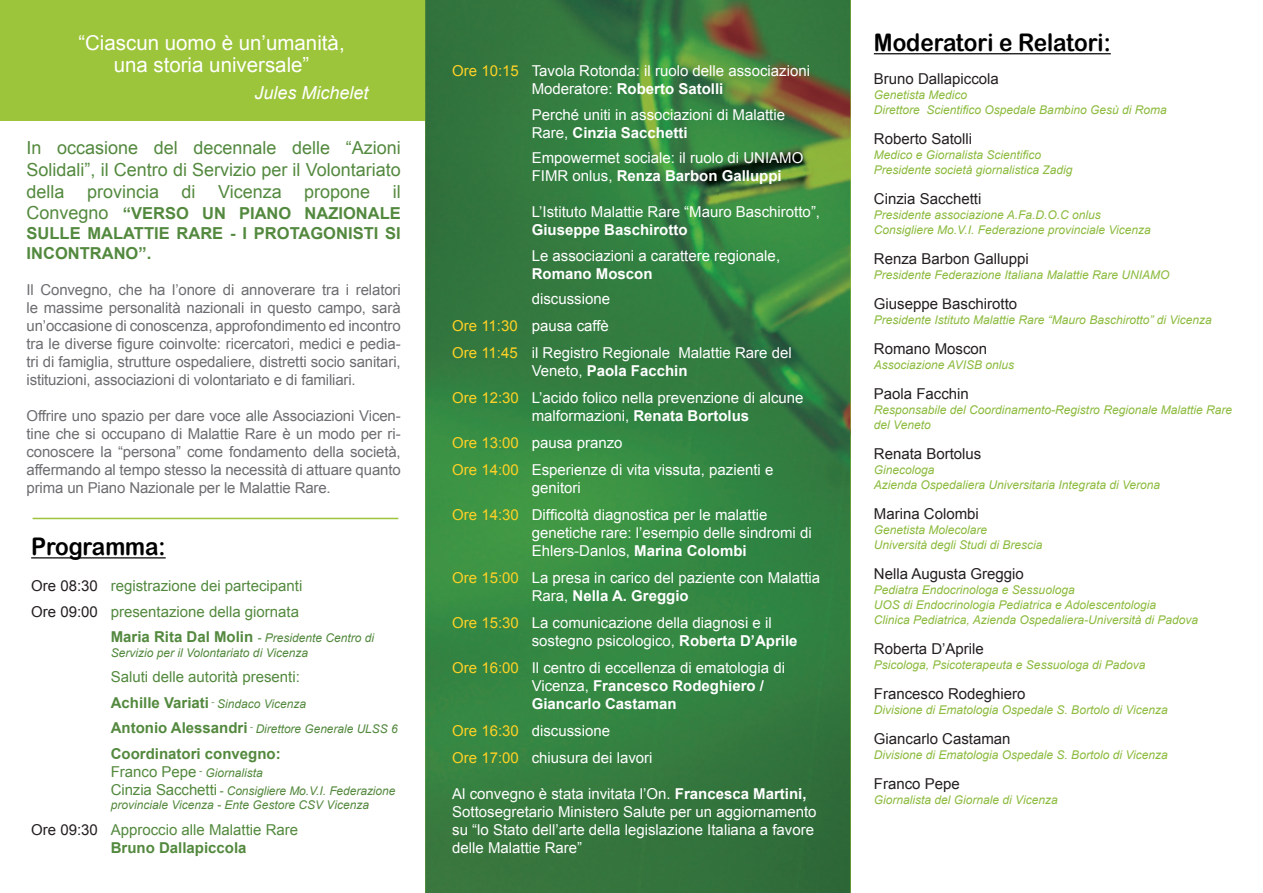
<style>
.page{position:relative;width:1263px;height:893px;background:#fff}
.page>*{position:absolute;margin:0;border:0;box-sizing:border-box;transform-origin:0 0}
.t1{font:24.3px "Arial Rounded MT Bold";color:#000;scale:.93 1}
.t2{font:20.4px/22.5px "Arial";color:#fff;text-align:center}
.t3{font:18px/21.6px "Arial";color:#53893e;text-align:justify}
.t4{font:italic 18px "Arial";color:#fff}
.t5{font:700 16.5px/19.8px "Arial";color:#53893e;text-align:justify}
.t6{font:15px/18px "Arial";color:#fff}
.t7{font:15px/18px "Arial";letter-spacing:-.01em;color:#6c6d70;text-align:justify}
.t8{font:15px "Arial";color:#231f20}
.t9{font:15px/25.5px "Arial";color:#53893e}
.t10{font:700 15px "Arial";color:#fff}
.t11{font:700 15px "Arial";color:#53893e}
.t12{font:italic 12px/15px "Arial";color:#8cbb3e}
.t13{font:italic 12px/14.4px "Arial";color:#53893e}
.t14{font:italic 12px/18px "Arial";color:#54893e}
.s1{font-weight:400;font-size:18px}
.s2{color:#231f20}
.s3{font-weight:700;font-style:normal;font-size:15px}
.s4{font-weight:700}
.s5{font-style:italic;font-size:12px}
.s6{font-style:normal;font-size:15px}
.s7{color:#ffd126}
</style>
<div class="page">
<div style="left:0;top:0;width:425px;height:120px;background:#9dc53b"></div>
<img style="left:425px;top:0;width:253px;height:213px">
<img style="left:678px;top:0;width:172px;height:555px">
<img style="left:425px;top:213px;width:289px;height:291px">
<img style="left:797px;top:427px;width:53px;height:466px">
<img style="left:425px;top:474px;width:259px;height:314px">
<img style="left:639px;top:555px;width:195px;height:338px">
<div style="left:425px;top:788px;width:224px;height:105px;background:#37773e"></div>
<hr style="left:874px;top:53px;width:237px;height:1px;background:#000">
<hr style="left:31px;top:557px;width:135px;height:1px;background:#000">
<hr style="left:33px;top:518px;width:365px;height:1px;background:#9dc53b">
<h2 class="t2" style="left:78px;top:31px;width:268px">“Ciascun uomo è un’umanità, una storia universale”</h2>
<p class="t4" style="left:254px;top:81px;width:116px">Jules Michelet</p>
<p class="t3" style="left:27px;top:138px;width:376px">In occasione del decennale delle “Azioni Solidali”, il Centro di Servizio per il Volontariato della provincia di Vicenza propone il</p>
<p class="t5" style="left:27px;top:204px;width:376px"><span class="s1">Convegno</span> “VERSO UN PIANO NAZIONALE SULLE MALATTIE RARE - I PROTAGONISTI SI INCONTRANO”.</p>
<p class="t7" style="left:27px;top:281px;width:376px">Il Convegno, che ha l’onore di annoverare tra i relatori le massime personalità nazionali in questo campo, sarà un’occasione di conoscenza, approfondimento ed incontro tra le diverse figure coinvolte: ricercatori, medici e pedia&shy;tri di famiglia, strutture ospedaliere, distretti socio sanitari, istituzioni, associazioni di volontariato e di familiari.</p>
<p class="t7" style="left:27px;top:407px;width:376px">Offrire uno spazio per dare voce alle Associazioni Vicen&shy;tine che si occupano di Malattie Rare è un modo per ri&shy;conoscere la “persona” come fondamento della società, affermando al tempo stesso la necessità di attuare quanto prima un Piano Nazionale per le Malattie Rare.</p>
<h1 class="t1" style="left:31px;top:532px;width:146px">Programma:</h1>
<p class="t9" style="left:31px;top:574px;width:273px"><span class="s2">Ore 08:30</span> registrazione dei partecipanti<br><span class="s2">Ore 09:00</span> presentazione della giornata</p>
<p class="t13" style="left:111px;top:631px;width:265px"><span class="s3">Maria Rita Dal Molin</span> - Presidente Centro di<br>Servizio per il Volontariato di Vicenza</p>
<p class="t9" style="left:111px;top:664px;width:197px">Saluti delle autorità presenti:<br><span class="s4">Achille Variati</span> <sup>-</sup> <span class="s5">Sindaco Vicenza</span></p>
<p class="t13" style="left:111px;top:722px;width:288px"><span class="s3">Antonio Alessandri</span> <sup>-</sup> Direttore Generale ULSS 6</p>
<p class="t11" style="left:111px;top:744px;width:172px">Coordinatori convegno:</p>
<p class="t14" style="left:111px;top:764px;width:286px"><span class="s6">Franco Pepe</span> <sup>-</sup> Giornalista<br><span class="s6">Cinzia Sacchetti</span> - Consigliere Mo.V.I. Federazione</p>
<p class="t14" style="left:111px;top:796px;width:260px">provinciale Vicenza - Ente Gestore CSV Vicenza</p>
<p class="t9" style="left:111px;top:821px;width:189px;line-height:18px;text-indent:-80px"><span class="s2">Ore 09:30</span> Approccio alle Malattie Rare<br><span class="s4">Bruno Dallapiccola</span></p>
<p class="t6" style="left:452px;top:62px;width:359px;text-align:center"><span class="s7">Ore 10:15</span> Tavola Rotonda: il ruolo delle associazioni<br>Moderatore: <span class="s4">Roberto Satolli</span></p>
<p class="t6" style="left:532px;top:106px;width:255px">Perché uniti in associazioni di Malattie<br>Rare, <span class="s4">Cinzia Sacchetti</span></p>
<p class="t6" style="left:532px;top:149px;width:273px">Empowermet sociale: il ruolo di UNIAMO<br>FIMR onlus, <span class="s4">Renza Barbon Galluppi</span></p>
<p class="t6" style="left:532px;top:203px;width:290px">L’Istituto Malattie Rare “Mauro Baschirotto”,</p>
<p class="t10" style="left:532px;top:220px;width:157px">Giuseppe Baschirotto</p>
<p class="t6" style="left:532px;top:247px;width:250px">Le associazioni a carattere regionale,</p>
<p class="t10" style="left:532px;top:264px;width:122px">Romano Moscon</p>
<p class="t6" style="left:452px;top:286px;width:341px;line-height:27px;text-indent:80px">discussione<br><span class="s7">Ore 11:30</span> pausa caffè<br><span class="s7">Ore 11:45</span> il Registro Regionale Malattie Rare del</p>
<p class="t6" style="left:452px;top:358px;width:353px;line-height:27px;text-indent:80px">Veneto, <span class="s4">Paola Facchin<br></span><span class="s7">Ore 12:30</span> L’acido folico nella prevenzione di alcune</p>
<p class="t6" style="left:452px;top:403px;width:323px;line-height:27px;text-indent:80px">malformazioni, <span class="s4">Renata Bortolus<br></span><span class="s7">Ore 13:00</span> pausa pranzo<br><span class="s7">Ore 14:00</span> Esperienze di vita vissuta, pazienti e</p>
<p class="t6" style="left:452px;top:475px;width:317px;line-height:27px;text-indent:80px">genitori<br><span class="s7">Ore 14:30</span> Difficoltà diagnostica per le malattie</p>
<p class="t6" style="left:532px;top:524px;width:282px">genetiche rare: l’esempio delle sindromi di<br>Ehlers-Danlos, <span class="s4">Marina Colombi</span></p>
<p class="t6" style="left:532px;top:569px;width:290px;text-indent:-80px"><span class="s7">Ore 15:00</span> La presa in carico del paziente con Malattia<br>Rara, <span class="s4">Nella A. Greggio</span></p>
<p class="t6" style="left:532px;top:614px;width:267px;text-indent:-80px"><span class="s7">Ore 15:30</span> La comunicazione della diagnosi e il sostegno psicologico, <span class="s4">Roberta D’Aprile</span></p>
<p class="t6" style="left:532px;top:659px;width:255px;text-indent:-80px"><span class="s7">Ore 16:00</span> Il centro di eccellenza di ematologia di<br>Vicenza, <span class="s4">Francesco Rodeghiero /<br>Giancarlo Castaman</span></p>
<p class="t6" style="left:452px;top:718px;width:202px;line-height:27px"><span class="s7">Ore 16:30</span> discussione<br><span class="s7">Ore 17:00</span> chiusura dei lavori</p>
<p class="t6" style="left:452px;top:785px;width:366px">Al convegno è stata invitata l’On. <span class="s4">Francesca Martini, </span>Sottosegretario Ministero Salute per un aggiornamento su “lo Stato dell’arte della legislazione Italiana a favore delle Malattie Rare”</p>
<h1 class="t1" style="left:874px;top:28px;width:256px">Moderatori e Relatori:</h1>
<p class="t8" style="left:874px;top:69px;width:127px">Bruno Dallapiccola</p>
<p class="t12" style="left:874px;top:88px;width:294px">Genetista Medico<br>Direttore Scientifico Ospedale Bambino Gesù di Roma</p>
<p class="t8" style="left:874px;top:129px;width:100px">Roberto Satolli</p>
<p class="t12" style="left:874px;top:148px;width:200px">Medico e Giornalista Scientifico<br>Presidente società giornalistica Zadig</p>
<p class="t8" style="left:874px;top:189px;width:109px">Cinzia Sacchetti</p>
<p class="t12" style="left:874px;top:208px;width:279px">Presidente associazione A.Fa.D.O.C onlus<br>Consigliere Mo.V.I. Federazione provinciale Vicenza</p>
<p class="t8" style="left:874px;top:249px;width:157px">Renza Barbon Galluppi</p>
<p class="t12" style="left:874px;top:268px;width:297px">Presidente Federazione Italiana Malattie Rare UNIAMO</p>
<p class="t8" style="left:874px;top:294px;width:145px">Giuseppe Baschirotto</p>
<p class="t12" style="left:874px;top:313px;width:339px">Presidente Istituto Malattie Rare “Mauro Baschirotto” di Vicenza</p>
<p class="t8" style="left:874px;top:339px;width:115px">Romano Moscon</p>
<p class="t12" style="left:874px;top:358px;width:142px">Associazione AVISB onlus</p>
<p class="t8" style="left:874px;top:384px;width:97px">Paola Facchin</p>
<p class="t12" style="left:874px;top:403px;width:360px">Responsabile del Coordinamento-Registro Regionale Malattie Rare del Veneto</p>
<p class="t8" style="left:874px;top:444px;width:109px">Renata Bortolus</p>
<p class="t12" style="left:874px;top:463px;width:288px">Ginecologa<br>Azienda Ospedaliera Universitaria Integrata di Verona</p>
<p class="t8" style="left:874px;top:504px;width:107px">Marina Colombi</p>
<p class="t12" style="left:874px;top:523px;width:170px">Genetista Molecolare<br>Università degli Studi di Brescia</p>
<p class="t8" style="left:874px;top:564px;width:152px">Nella Augusta Greggio</p>
<p class="t12" style="left:874px;top:583px;width:326px">Pediatra Endocrinologa e Sessuologa<br>UOS di Endocrinologia Pediatrica e Adolescentologia<br>Clinica Pediatrica, Azienda Ospedaliera-Università di Padova</p>
<p class="t8" style="left:874px;top:639px;width:112px">Roberta D’Aprile</p>
<p class="t12" style="left:874px;top:658px;width:273px">Psicologa, Psicoterapeuta e Sessuologa di Padova</p>
<p class="t8" style="left:874px;top:684px;width:153px">Francesco Rodeghiero</p>
<p class="t12" style="left:874px;top:703px;width:295px">Divisione di Ematologia Ospedale S. Bortolo di Vicenza</p>
<p class="t8" style="left:874px;top:729px;width:138px">Giancarlo Castaman</p>
<p class="t12" style="left:874px;top:748px;width:295px">Divisione di Ematologia Ospedale S. Bortolo di Vicenza</p>
<p class="t8" style="left:874px;top:774px;width:87px">Franco Pepe</p>
<p class="t12" style="left:874px;top:793px;width:185px">Giornalista del Giornale di Vicenza</p>
</div>
